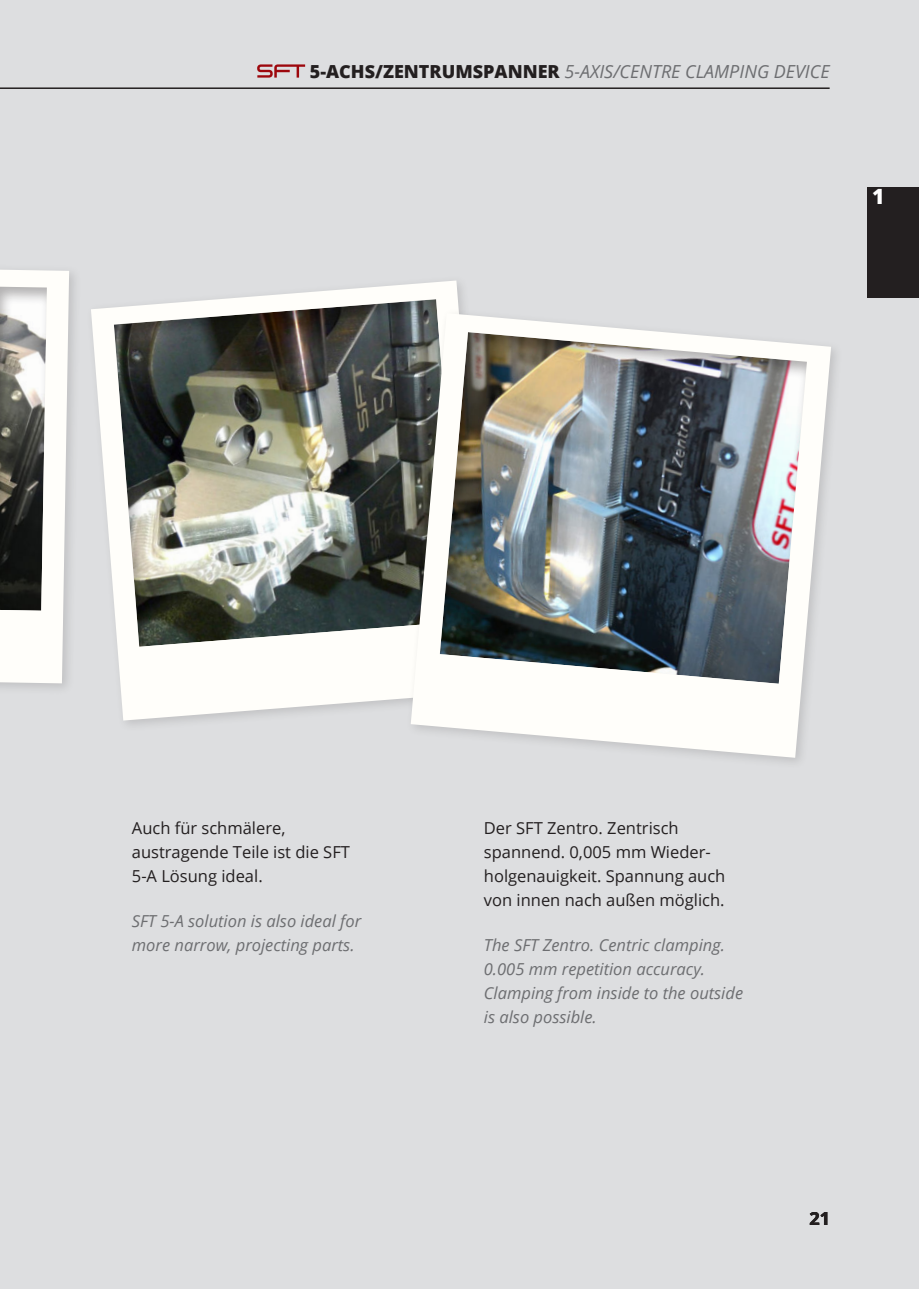
<style>
.page{position:relative;width:919px;height:1289px;background:#fff}
.page>*{position:absolute;margin:0;border:0;box-sizing:border-box;transform-origin:0 0}
.t1{font:800 21px "Open Sans";color:#fff}
.t2{font:italic 18px "Open Sans";color:#6d6e71}
.t3{font:700 18px "Open Sans";color:#231f20}
.t4{font:italic 16.5px/24px "Open Sans";color:#6d6e71}
.t5{font:16.5px/24px "Open Sans";color:#231f20}
.s1{font-weight:800;font-style:normal;color:#231f20}
</style>
<div class="page">
<div style="left:0;top:0;width:918px;height:1288px;background:#dddee0"></div>
<div style="left:867px;top:188px;width:51px;height:110px;background:#231f20"></div>
<svg style="left:257px;top:64px;width:48px;height:14px"></svg>
<hr style="left:0;top:87px;width:829px;height:2px;background:#231f20">
<svg style="left:91px;top:281px;width:372px;height:439px;fill:#fffefa"></svg>
<img style="left:113px;top:298px;width:349px;height:349px">
<div style="left:405px;top:308px;width:438px;height:461px;background:#231f20;opacity:.15"></div>
<svg style="left:410px;top:313px;width:421px;height:444px;fill:#fffefa"></svg>
<img style="left:439px;top:331px;width:368px;height:353px">
<div style="left:0;top:258px;width:81px;height:437px;background:#231f20;opacity:.15"></div>
<svg style="left:0;top:270px;width:69px;height:413px;background:#afafab"></svg>
<p class="t2" style="left:310px;top:64px;width:521px"><span class="s1">5-ACHS/ZENTRUMSPANNER</span> 5-AXIS/CENTRE CLAMPING DEVICE</p>
<p class="t1" style="left:872px;top:180px;width:13px">1</p>
<p class="t5" style="left:132px;top:815px;width:219px">Auch für schmälere, austragende Teile ist die SFT<br>5-A Lösung ideal.</p>
<p class="t4" style="left:132px;top:910px;width:231px">SFT 5-A solution is also ideal for more narrow, projecting parts.</p>
<p class="t5" style="left:484px;top:817px;width:243px">Der SFT Zentro. Zentrisch spannend. 0,005 mm Wieder&shy;holgenauigkeit. Spannung auch von innen nach außen möglich.</p>
<p class="t4" style="left:484px;top:934px;width:261px">The SFT Zentro. Centric clamping.<br>0.005 mm repetition accuracy.<br>Clamping from inside to the outside is also possible.</p>
<p class="t3" style="left:809px;top:1211px;width:22px">21</p>
</div>
